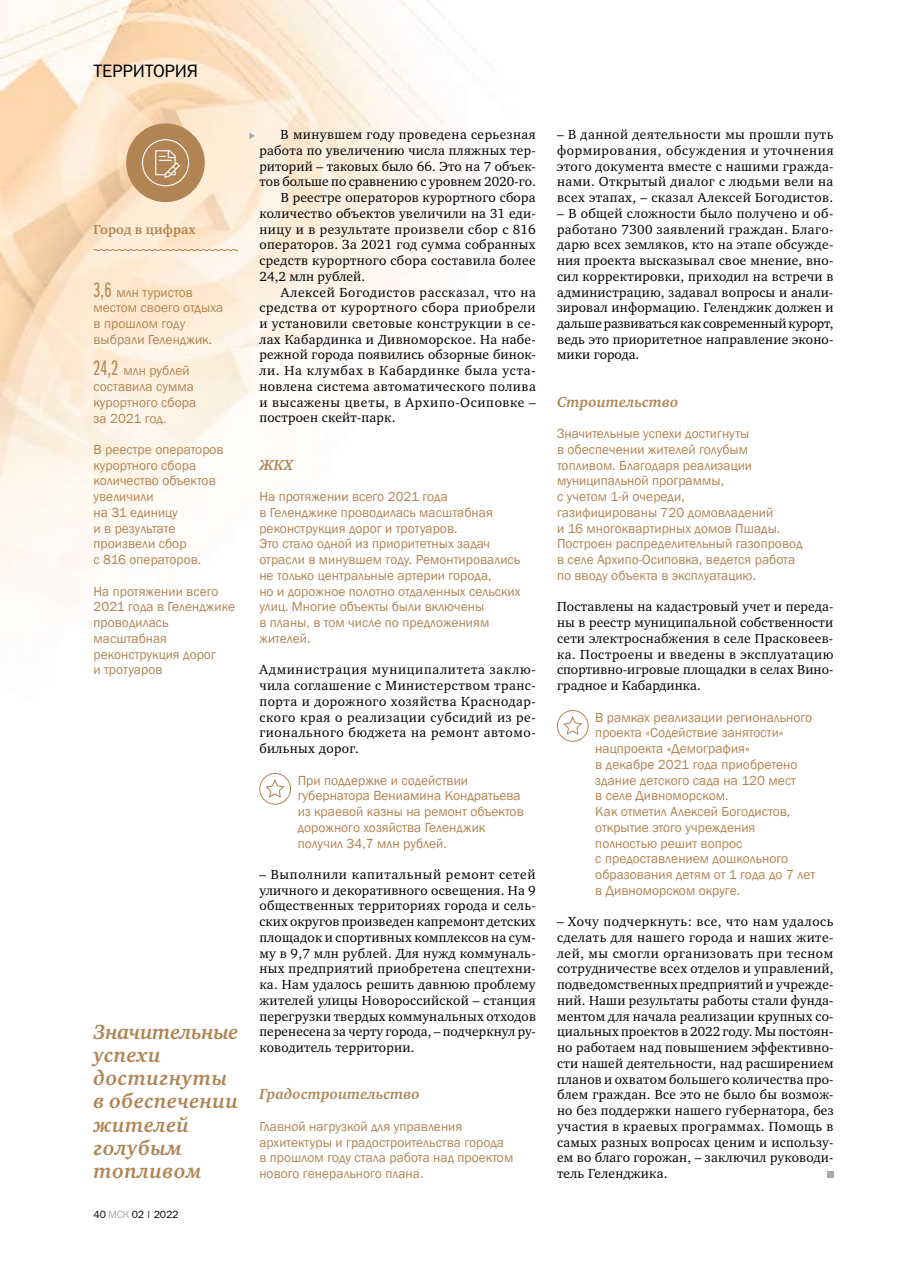
<style>
.page{position:relative;width:910px;height:1268px;background:#fff}
.page>*{position:absolute;margin:0;border:0;box-sizing:border-box;transform-origin:0 0}
.t1{font:italic 700 21px/23.2px "Charter ITCC";letter-spacing:.025em;color:#b08453}
.t2{font:18px "Franklin Gothic Book C";color:#000}
.t3{font:italic 700 15px "Charter ITCC";letter-spacing:.005em;color:#b08453}
.t4{font:13.5px/15.8px "Charter ITCC";letter-spacing:.025em;color:#000;text-align:justify}
.t5{font:13.5px/15.8px "Franklin Gothic";color:#b08453}
.t6{font:13.5px "Charter ITCC";letter-spacing:.045em;color:#000}
.t7{font:13.5px "Charter ITCC";letter-spacing:.005em;color:#000}
.t8{font:13.5px "Charter ITCC";letter-spacing:.055em;color:#000}
.t9{font:700 13.5px "Charter ITCC";letter-spacing:.005em;color:#b08453}
.t10{font:10.5px "Franklin Gothic Book C";letter-spacing:-.015em;color:#000}
.s1{font-family:"Franklin Gothic Book X Cmp C";font-size:21px}
.s2{color:#a7a9ac}
</style>
<div class="page">
<img style="left:0;top:0;width:571px;height:805px">
<div style="left:126px;top:123px;width:79px;height:79px;background:#b08453;border-radius:50%"></div>
<div style="left:142px;top:139px;width:47px;height:47px;border:1px solid #fff;border-radius:50%"></div>
<svg style="left:155px;top:150px;width:25px;height:28px"></svg>
<svg style="left:93px;top:249px;width:146px;height:2px"></svg>
<svg style="left:827px;top:1171px;width:6px;height:6px"></svg>
<svg style="left:249px;top:132px;width:6px;height:7px"></svg>
<div style="left:259px;top:773px;width:32px;height:31px;border:1px solid #b08453;border-radius:50%"></div>
<svg style="left:265px;top:778px;width:20px;height:20px"></svg>
<div style="left:557px;top:710px;width:32px;height:31px;border:1px solid #b08453;border-radius:50%"></div>
<svg style="left:563px;top:715px;width:20px;height:20px"></svg>
<h2 class="t2" style="left:94px;top:60px;width:106px">территория</h2>
<p class="t9" style="left:94px;top:221px;width:104px">Город в цифрах</p>
<p class="t5" style="left:94px;top:284px;width:131px"><span class="s1">3,6</span> млн туристов местом своего отдыха в прошлом году выбрали Геленджик.</p>
<p class="t5" style="left:94px;top:363px;width:104px"><span class="s1">24,2</span> млн рублей составила сумма курортного сбора за 2021 год.</p>
<p class="t5" style="left:94px;top:442px;width:132px">В реестре операторов курортного сбора количество объектов увеличили<br>на 31 единицу<br>и в результате произвели сбор<br>с 816 операторов.</p>
<p class="t5" style="left:94px;top:583px;width:143px">Н а протяжении всего<br>2021 года в Геленджике проводилась масштабная реконструкция дорог<br>и тротуаров</p>
<h1 class="t1" style="left:94px;top:1020px;width:146px">Значительные успехи достигнуты в обеспечении жителей голубым топливом</h1>
<p class="t10" style="left:94px;top:1208px;width:86px">40 <span class="s2">МСК</span> 02 | 2022</p>
<p class="t4" style="left:281px;top:127px;width:257px">В минувшем году проведена серьезная</p>
<p class="t4" style="left:259px;top:142px;width:278px">работа по увеличению числа пляжных тер-</p>
<p class="t7" style="left:259px;top:158px;width:278px">риторий – таковых было 66. Это на 7 объек-</p>
<p class="t7" style="left:259px;top:174px;width:278px">тов больше по сравнению с уровнем 2020-го.</p>
<p class="t4" style="left:281px;top:190px;width:256px">В реестре операторов курортного сбора</p>
<p class="t4" style="left:259px;top:205px;width:278px">количество объектов увеличили на 31 еди-</p>
<p class="t4" style="left:259px;top:221px;width:278px">ницу и в результате произвели сбор с 816</p>
<p class="t4" style="left:259px;top:237px;width:278px">операторов. За 2021 год сумма собранных</p>
<p class="t4" style="left:259px;top:253px;width:278px">средств курортного сбора составила более</p>
<p class="t4" style="left:259px;top:268px;width:107px">24,2 млн рублей.</p>
<p class="t6" style="left:281px;top:284px;width:257px">Алексей Богодистов рассказал, что на</p>
<p class="t6" style="left:259px;top:300px;width:278px">средства от курортного сбора приобрели</p>
<p class="t4" style="left:259px;top:315px;width:278px">и установили световые конструкции в се-</p>
<p class="t4" style="left:259px;top:331px;width:278px">лах Кабардинка и Дивноморское. На набе-</p>
<p class="t4" style="left:259px;top:347px;width:278px">режной города появились обзорные бинок-</p>
<p class="t8" style="left:259px;top:363px;width:278px">ли. На клумбах в Кабардинке была уста-</p>
<p class="t4" style="left:259px;top:378px;width:278px">новлена система автоматического полива</p>
<p class="t6" style="left:259px;top:394px;width:278px">и высажены цветы, в Архипо-Осиповке –</p>
<p class="t4" style="left:259px;top:410px;width:138px">построен скейт-парк.</p>
<p class="t3" style="left:259px;top:456px;width:36px">ЖКХ</p>
<p class="t5" style="left:259px;top:489px;width:263px">Н а протяжении всего 2021 года<br>в Геленджике проводилась масштабная реконструкция дорог и тротуаров.<br>Это стало одной из приоритетных задач отрасли в минувшем году. Ремонтировались не только центральные артерии города,<br>но и дорожное полотно отдаленных сельских улиц. М ногие объекты были включены<br>в планы, в том числе по предложениям жителей.</p>
<p class="t4" style="left:259px;top:662px;width:278px">Администрация муниципалитета заклю&shy;чила соглашение с Министерством транс&shy;порта и дорожного хозяйства Краснодар&shy;ского края о реализации субсидий из ре&shy;гионального бюджета на ремонт автомо&shy;бильных дорог.</p>
<p class="t5" style="left:298px;top:772px;width:228px">П ри поддержке и содействии губернатора Вениамина Кондратьева из краевой казны на ремонт объектов дорожного хозяйства Геленджик получил 34,7 млн рублей.</p>
<p class="t4" style="left:259px;top:866px;width:278px">– Выполнили капитальный ремонт сетей уличного и декоративного освещения. На 9 общественных территориях города и сель&shy;ских округов произведен капремонт детских площадок и спортивных комплексов на сум&shy;му в 9,7 млн рублей. Для нужд коммуналь&shy;ных предприятий приобретена спецтехни&shy;ка. Нам удалось решить давнюю проблему жителей улицы Новороссийской – станция перегрузки твердых коммунальных отходов перенесена за черту города, – подчеркнул ру&shy;ководитель территории.</p>
<p class="t3" style="left:259px;top:1085px;width:162px">Градостроительство</p>
<p class="t5" style="left:259px;top:1118px;width:255px">Главной нагрузкой для управления архитектуры и градостроительства города в прошлом году стала работа над проектом нового генерального плана.</p>
<p class="t4" style="left:557px;top:127px;width:278px">– В данной деятельности мы прошли путь формирования, обсуждения и уточнения этого документа вместе с нашими гражда&shy;нами. Открытый диалог с людьми вели на всех этапах, – сказал Алексей Богодистов.</p>
<p class="t4" style="left:557px;top:205px;width:278px">– В общей сложности было получено и об&shy;работано 7300 заявлений граждан. Благо&shy;дарю всех земляков, кто на этапе обсужде&shy;ния проекта высказывал свое мнение, вно&shy;сил корректировки, приходил на встречи в администрацию, задавал вопросы и анали&shy;зировал информацию. Геленджик должен и дальше развиваться как современный курорт, ведь это приоритетное направление эконо&shy;мики города.</p>
<p class="t3" style="left:557px;top:393px;width:123px">Строительство</p>
<p class="t5" style="left:557px;top:426px;width:247px">Значительные успехи достигнуты<br>в обеспечении жителей голубым топливом. Благодаря реализации муниципальной программы,<br>с учетом 1-й очереди,<br>газифицированы 720 домовладений<br>и 16 многоквартирных домов П шады.<br>П остроен распределительный газопровод в селе Архипо-Осиповка, ведется работа по вводу объекта в эксплуатацию.</p>
<p class="t4" style="left:557px;top:599px;width:278px">Поставлены на кадастровый учет и переда&shy;ны в реестр муниципальной собственности сети электроснабжения в селе Прасковеев&shy;ка. Построены и введены в эксплуатацию спортивно-игровые площадки в селах Вино&shy;градное и Кабардинка.</p>
<p class="t5" style="left:595px;top:709px;width:221px">В рамках реализации регионального проекта «Содействие занятости» нацпроекта «Демография»<br>в декабре 2021 года приобретено здание детского сада на 120 мест<br>в селе Дивноморском.<br>Как отметил Алексей Богодистов, открытие этого учреждения полностью решит вопрос<br>с предоставлением дошкольного образования детям от 1 года до 7 лет в Дивноморском округе.</p>
<p class="t4" style="left:557px;top:913px;width:278px">– Хочу подчеркнуть: все, что нам удалось сделать для нашего города и наших жите&shy;лей, мы смогли организовать при тесном сотрудничестве всех отделов и управлений, подведомственных предприятий и учрежде&shy;ний. Наши результаты работы стали фунда&shy;ментом для начала реализации крупных со&shy;циальных проектов в 2022 году. Мы постоян&shy;но работаем над повышением эффективно&shy;сти нашей деятельности, над расширением планов и охватом большего количества про&shy;блем граждан. Все это не было бы возмож&shy;но без поддержки нашего губернатора, без участия в краевых программах. Помощь в самых разных вопросах ценим и использу&shy;ем во благо горожан, – заключил руководи&shy;тель Геленджика.</p>
</div>
